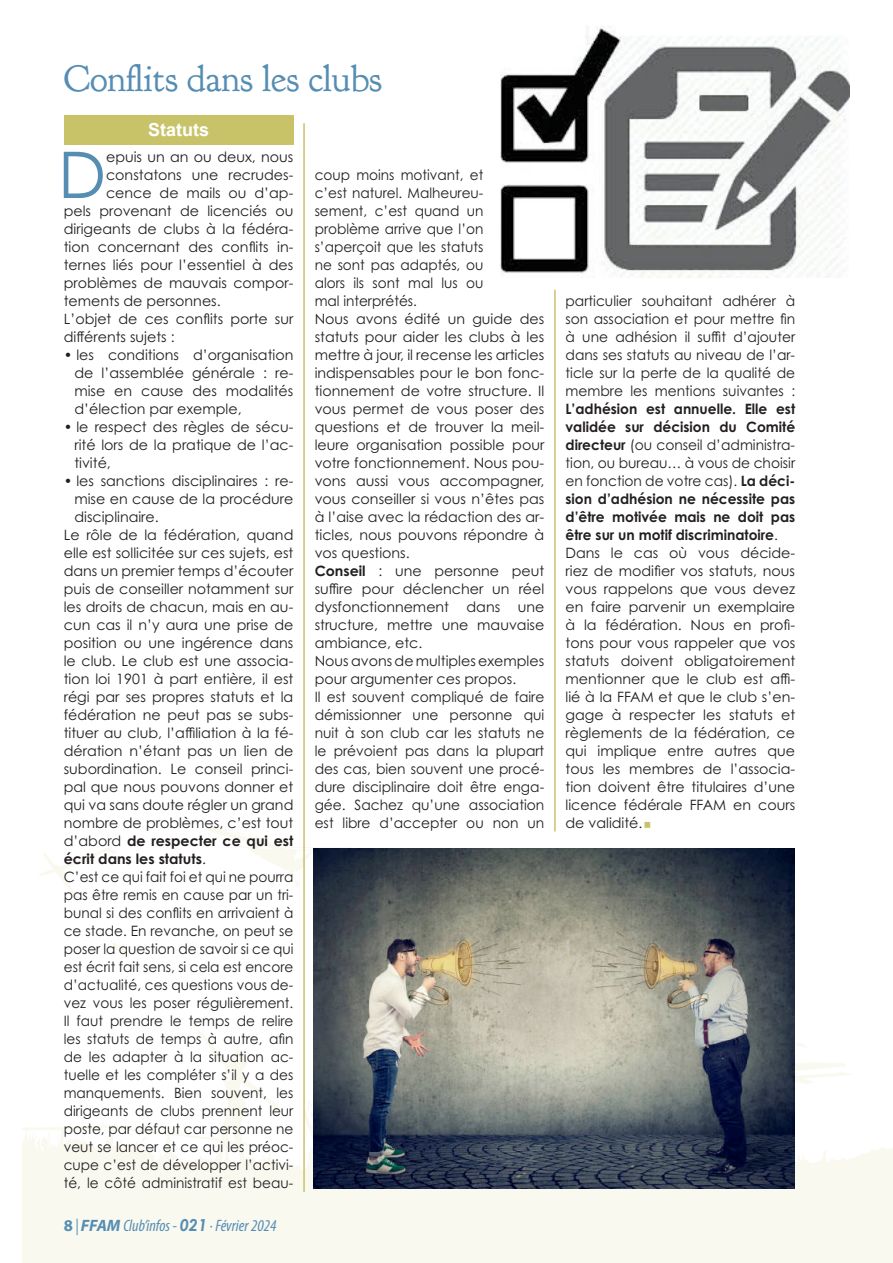
<style>
.page{position:relative;width:893px;height:1263px;background:#fff}
.page>*{position:absolute;margin:0;border:0;box-sizing:border-box;transform-origin:0 0}
.standard_lettrine{font:64.35px "Century Gothic Pro";color:#558db3}
.TITRE_CGFFAM{font:37.5px "Goudy Bookletter 1911";color:#558db3}
.TITRE_CG_sous-titre{font:700 18px "Arial";color:#fff}
.t1{font:italic condensed 16.5px "Myriad Pro";color:#558db3}
.standard_lettrine-2{font:14.25px/18px "Century Gothic Pro";color:#231f20;text-align:justify}
.standard_lettrine-3{font:14.25px/18px "Century Gothic Pro";color:#231f20;text-align:justify;scale:.96 1}
.s1{font-weight:700}
.s2{font-weight:700;font-style:normal;font-stretch:normal}
.s3{font-weight:700;font-stretch:normal}
.s4{font-family:"Century Gothic Pro";font-weight:700;font-stretch:normal}
</style>
<div class="page">
<svg style="left:22px;top:825px;width:871px;height:438px"></svg>
<div style="left:64px;top:115px;width:229px;height:29px;background:#c8c369"></div>
<hr style="left:304px;top:123px;width:1px;height:1069px;background:#c8c369">
<hr style="left:555px;top:290px;width:1px;height:541px;background:#c8c369">
<img style="left:500px;top:27px;width:349px;height:250px">
<img style="left:314px;top:848px;width:481px;height:340px">
<svg style="left:645px;top:825px;width:5px;height:3px"></svg>
<p class="TITRE_CGFFAM" style="left:64px;top:55px;width:319px">Conflits dans les clubs</p>
<p class="TITRE_CG_sous-titre" style="left:148px;top:118px;width:63px">Statuts</p>
<p class="standard_lettrine" style="left:58px;top:136px;width:49px">D</p>
<p class="standard_lettrine-2" style="left:106px;top:148px;width:189px">epuis un an ou deux, nous</p>
<p class="standard_lettrine-2" style="left:106px;top:166px;width:189px">constatons une recrudes-</p>
<p class="standard_lettrine-2" style="left:106px;top:184px;width:189px">cence de mails ou d’ap-</p>
<p class="standard_lettrine-2" style="left:64px;top:202px;width:231px">pels provenant de licenciés ou</p>
<p class="standard_lettrine-2" style="left:64px;top:220px;width:231px">dirigeants de clubs à la fédéra-</p>
<p class="standard_lettrine-2" style="left:64px;top:238px;width:231px">tion concernant des conflits in-</p>
<p class="standard_lettrine-2" style="left:64px;top:256px;width:231px">ternes liés pour l’essentiel à des</p>
<p class="standard_lettrine-2" style="left:64px;top:274px;width:231px">problèmes de mauvais compor-</p>
<p class="standard_lettrine-2" style="left:64px;top:292px;width:158px">tements de personnes.</p>
<p class="standard_lettrine-2" style="left:64px;top:310px;width:231px">L’objet de ces conflits porte sur différents sujets :</p>
<p class="standard_lettrine-2" style="left:74px;top:346px;width:220px;text-indent:-11px">• les conditions d’organisation de l’assemblée générale : re&shy;mise en cause des modalités d’élection par exemple,</p>
<p class="standard_lettrine-2" style="left:74px;top:418px;width:220px;text-indent:-11px">• le respect des règles de sécu&shy;rité lors de la pratique de l’ac&shy;tivité,</p>
<p class="standard_lettrine-2" style="left:74px;top:472px;width:220px;text-indent:-11px">• les sanctions disciplinaires : re&shy;mise en cause de la procédure disciplinaire.</p>
<p class="standard_lettrine-2" style="left:64px;top:526px;width:231px">Le rôle de la fédération, quand elle est sollicitée sur ces sujets, est dans un premier temps d’écouter puis de conseiller notamment sur les droits de chacun, mais en au&shy;cun cas il n’y aura une prise de position ou une ingérence dans le club. Le club est une associa&shy;tion loi 1901 à part entière, il est régi par ses propres statuts et la fédération ne peut pas se subs&shy;tituer au club, l’affiliation à la fé&shy;dération n’étant pas un lien de subordination. Le conseil princi&shy;pal que nous pouvons donner et qui va sans doute régler un grand nombre de problèmes, c’est tout d’abord <span class="s1">de respecter ce qui est écrit dans les statuts</span>.</p>
<p class="standard_lettrine-3" style="left:64px;top:868px;width:241px">C’est ce qui fait foi et qui ne pourra pas être remis en cause par un tri&shy;bunal si des conflits en arrivaient à ce stade. En revanche, on peut se poser la question de savoir si ce qui est écrit fait sens, si cela est encore d’actualité, ces questions vous de&shy;vez vous les poser régulièrement.<br>Il faut prendre le temps de relire les statuts de temps à autre, afin de les adapter à la situation ac&shy;tuelle et les compléter s’il y a des manquements. Bien souvent, les dirigeants de clubs prennent leur poste, par défaut car personne ne veut se lancer et ce qui les préoc&shy;cupe c’est de développer l’activi&shy;té, le côté administratif est beau-</p>
<p class="t1" style="left:64px;top:1216px;width:214px"><span class="s2">8</span> | <span class="s3">FFAM</span> Club’infos - <span class="s4">021</span> · Février 2024</p>
<p class="standard_lettrine-3" style="left:315px;top:166px;width:177px">coup moins motivant, et c’est naturel. Malheureu&shy;sement, c’est quand un problème arrive que l’on s’aperçoit que les statuts ne sont pas adaptés, ou alors ils sont mal lus ou mal interprétés.</p>
<p class="standard_lettrine-2" style="left:315px;top:310px;width:231px">Nous avons édité un guide des statuts pour aider les clubs à les mettre à jour, il recense les articles indispensables pour le bon fonc&shy;tionnement de votre structure. Il vous permet de vous poser des questions et de trouver la meil&shy;leure organisation possible pour votre fonctionnement. Nous pou&shy;vons aussi vous accompagner, vous conseiller si vous n’êtes pas à l’aise avec la rédaction des ar&shy;ticles, nous pouvons répondre à vos questions.</p>
<p class="standard_lettrine-2" style="left:315px;top:562px;width:231px"><span class="s1">Conseil</span> : une personne peut suffire pour déclencher un réel dysfonctionnement dans une structure, mettre une mauvaise ambiance, etc.</p>
<p class="standard_lettrine-2" style="left:315px;top:652px;width:231px">Nous avons de multiples exemples pour argumenter ces propos.</p>
<p class="standard_lettrine-2" style="left:315px;top:688px;width:231px">Il est souvent compliqué de faire démissionner une personne qui nuit à son club car les statuts ne le prévoient pas dans la plupart des cas, bien souvent une procé&shy;dure disciplinaire doit être enga&shy;gée. Sachez qu’une association est libre d’accepter ou non un</p>
<p class="standard_lettrine-2" style="left:566px;top:292px;width:231px">particulier souhaitant adhérer à son association et pour mettre fin à une adhésion il suffit d’ajouter dans ses statuts au niveau de l’ar&shy;ticle sur la perte de la qualité de membre les mentions suivantes :<br><span class="s1">L’adhésion est annuelle. Elle est validée sur décision du Comité directeur</span> (ou conseil d’administra&shy;tion, ou bureau… à vous de choisir en fonction de votre cas). <span class="s1">La déci&shy;sion d’adhésion ne nécessite pas d’être motivée mais ne doit pas être sur un motif discriminatoire</span>.</p>
<p class="standard_lettrine-2" style="left:566px;top:544px;width:231px">Dans le cas où vous décide&shy;riez de modifier vos statuts, nous vous rappelons que vous devez en faire parvenir un exemplaire à la fédération. Nous en profi&shy;tons pour vous rappeler que vos statuts doivent obligatoirement mentionner que le club est affi&shy;lié à la FFAM et que le club s’en&shy;gage à respecter les statuts et règlements de la fédération, ce qui implique entre autres que tous les membres de l’associa&shy;tion doivent être titulaires d’une licence fédérale FFAM en cours de validité.</p>
</div>
